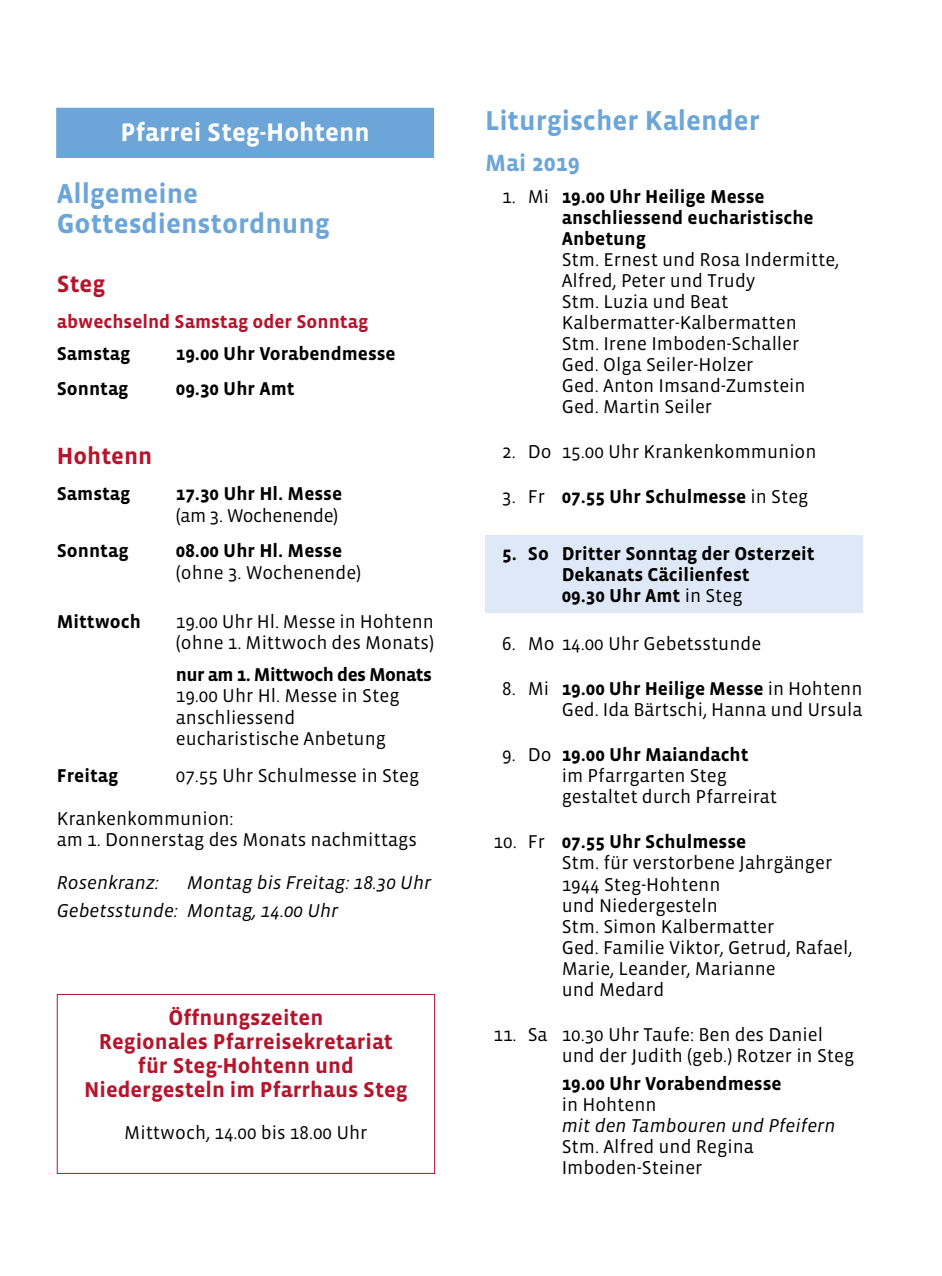
<style>
.page{position:relative;width:942px;height:1276px;background:#fff}
.page>*{position:absolute;margin:0;border:0;box-sizing:border-box;transform-origin:0 0}
.t1{font:700 28px/30.4px "Vista Sans";color:#6ca5d8}
.t2{font:700 26px "Vista Sans";color:#fff}
.t3{font:700 24px "Vista Sans";color:#b7142c}
.t4{font:700 24px "Vista Sans";color:#6ca5d8}
.t5{font:700 22px/24px "Vista Sans";color:#b7142c;text-align:center}
.t6{font:19px/21px "Vista Sans";color:#000}
.t7{font:700 19px/21px "Vista Sans";color:#000}
.t8{font:italic 19px/27.4px "Vista Sans";color:#000}
.t9{font:700 19px "Vista Sans";color:#b7142c}
.t10{font:700 19px "Vista Sans";letter-spacing:-.03em;color:#000}
.t11{font:19px "Vista Sans";letter-spacing:-.02em;color:#000}
.s1{font-weight:400}
.s2{font-weight:700}
</style>
<div class="page">
<div style="left:485px;top:535px;width:377px;height:77px;background:#dee8f6"></div>
<div style="left:57px;top:109px;width:376px;height:48px;background:#6ca5d8"></div>
<div style="left:56px;top:108px;width:378px;height:50px;border:2px solid #6ca5d8"></div>
<div style="left:57px;top:994px;width:378px;height:180px;border:1px solid #b7142c"></div>
<h2 class="t2" style="left:120px;top:119px;width:251px">Pfarrei Steg-Hohtenn</h2>
<h1 class="t1" style="left:57px;top:179px;width:274px">Allgemeine<br>Gottesdienstordnung</h1>
<p class="t3" style="left:57px;top:271px;width:50px">Steg</p>
<p class="t9" style="left:57px;top:312px;width:313px">abwechselnd Samstag oder Sonntag</p>
<p class="t7" style="left:57px;top:343px;width:75px">Samstag</p>
<p class="t7" style="left:176px;top:343px;width:221px">19.00 Uhr Vorabendmesse</p>
<p class="t7" style="left:57px;top:379px;width:73px">Sonntag</p>
<p class="t7" style="left:176px;top:379px;width:120px">09.30 Uhr Amt</p>
<p class="t3" style="left:57px;top:444px;width:97px">Hohtenn</p>
<p class="t7" style="left:57px;top:484px;width:75px">Samstag</p>
<p class="t7" style="left:176px;top:484px;width:168px">17.30 Uhr Hl. Messe</p>
<p class="t11" style="left:176px;top:505px;width:164px">(am 3. Wochenende)</p>
<p class="t7" style="left:57px;top:541px;width:73px">Sonntag</p>
<p class="t7" style="left:176px;top:541px;width:168px">08.00 Uhr Hl. Messe</p>
<p class="t6" style="left:176px;top:562px;width:187px">(ohne 3. Wochenende)</p>
<p class="t7" style="left:57px;top:611px;width:86px">Mittwoch</p>
<p class="t6" style="left:176px;top:611px;width:259px">19.00 Uhr Hl. Messe in Hohtenn (ohne 1. Mittwoch des Monats)</p>
<p class="t10" style="left:176px;top:665px;width:257px">nur am 1. Mittwoch des Monats</p>
<p class="t6" style="left:176px;top:686px;width:225px">19.00 Uhr Hl. Messe in Steg anschliessend eucharistische Anbetung</p>
<p class="t7" style="left:57px;top:765px;width:63px">Freitag</p>
<p class="t6" style="left:176px;top:765px;width:245px">07.55 Uhr Schulmesse in Steg</p>
<p class="t6" style="left:57px;top:808px;width:361px">Krankenkommunion:<br>am 1. Donnerstag des Monats nachmittags</p>
<p class="t8" style="left:57px;top:869px;width:104px">Rosenkranz:</p>
<p class="t8" style="left:57px;top:869px;width:376px;text-indent:130px">Montag bis Freitag: 18.30 Uhr<br>Gebetsstunde: Montag, 14.00 Uhr</p>
<p class="t5" style="left:84px;top:1006px;width:325px">Öffnungszeiten<br>Regionales Pfarreisekretariat für Steg-Hohtenn und<br>Niedergesteln im Pfarrhaus Steg</p>
<p class="t6" style="left:124px;top:1122px;width:245px">Mittwoch, 14.00 bis 18.00 Uhr</p>
<h1 class="t1" style="left:485px;top:106px;width:276px">Liturgischer Kalender</h1>
<p class="t4" style="left:485px;top:150px;width:96px">Mai 2019</p>
<p class="t7" style="left:561px;top:186px;width:253px;text-indent:-59px"><span class="s1">1. Mi</span> 19.00 Uhr Heilige Messe anschliessend eucharistische<br>Anbetung</p>
<p class="t6" style="left:561px;top:249px;width:279px">Stm. Ernest und Rosa Indermitte,<br>Alfred, Peter und Trudy<br>Stm. Luzia und Beat<br>Kalbermatter-Kalbermatten<br>Stm. Irene Imboden-Schaller<br>Ged. Olga Seiler-Holzer<br>Ged. Anton Imsand-Zumstein<br>Ged. Martin Seiler</p>
<p class="t6" style="left:502px;top:441px;width:316px">2. Do 15.00 Uhr Krankenkommunion</p>
<p class="t7" style="left:502px;top:486px;width:308px"><span class="s1">3. Fr</span> 07.55 Uhr Schulmesse <span class="s1">in Steg</span></p>
<p class="t7" style="left:561px;top:544px;width:254px;text-indent:-59px">5. So Dritter Sonntag der Osterzeit<br>Dekanats Cäcilienfest<br>09.30 Uhr Amt <span class="s1">in Steg</span></p>
<p class="t6" style="left:502px;top:634px;width:260px">6. Mo 14.00 Uhr Gebetsstunde</p>
<p class="t6" style="left:502px;top:679px;width:361px;text-align:right">8. Mi <span class="s2">19.00 Uhr Heilige Messe</span> in Hohtenn<br>Ged. Ida Bärtschi, Hanna und Ursula</p>
<p class="t6" style="left:561px;top:745px;width:217px;text-indent:-59px">9. Do <span class="s2">19.00 Uhr Maiandacht<br></span>im Pfarrgarten Steg gestaltet durch Pfarreirat</p>
<p class="t6" style="left:561px;top:832px;width:292px;text-indent:-68px">10. Fr <span class="s2">07.55 Uhr Schulmesse<br></span>Stm. für verstorbene Jahrgänger<br>1944 Steg-Hohtenn<br>und Niedergesteln<br>Stm. Simon Kalbermatter<br>Ged. Familie Viktor, Getrud, Rafael,<br>Marie, Leander, Marianne<br>und Medard</p>
<p class="t6" style="left:561px;top:1024px;width:294px;text-indent:-68px">11. Sa 10.30 Uhr Taufe: Ben des Daniel und der Judith (geb.) Rotzer in Steg</p>
<p class="t7" style="left:561px;top:1073px;width:221px">19.00 Uhr Vorabendmesse</p>
<p class="t6" style="left:561px;top:1094px;width:96px">in Hohtenn</p>
<p class="t8" style="left:561px;top:1112px;width:275px">mit den Tambouren und Pfeifern</p>
<p class="t6" style="left:561px;top:1136px;width:194px">Stm. Alfred und Regina<br>Imboden-Steiner</p>
</div>
